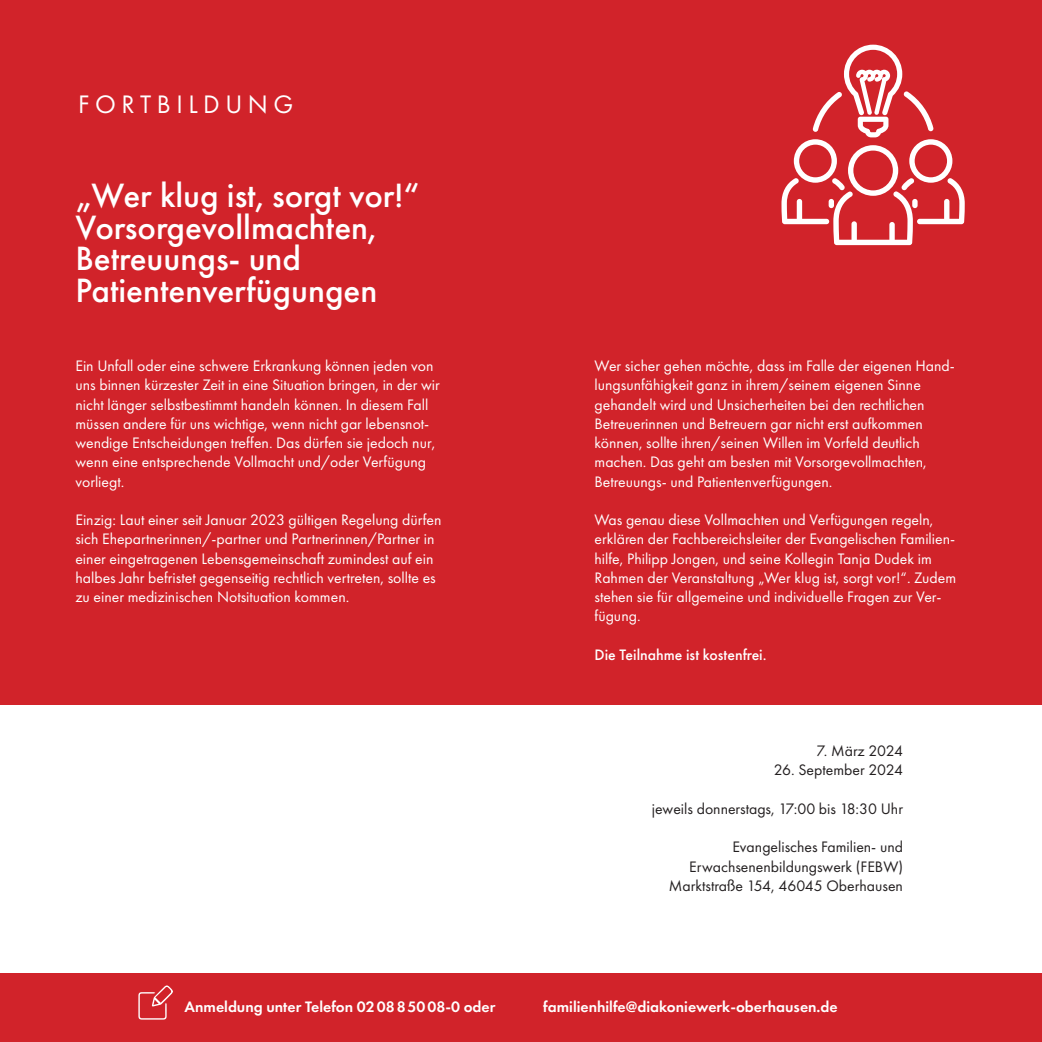
<style>
.page{position:relative;width:1042px;height:1042px;background:#fff}
.page>*{position:absolute;margin:0;border:0;box-sizing:border-box;transform-origin:0 0}
.t1{font:500 35px/31.5px "Futura PT";color:#fff}
.t2{font:26.25px "Futura PT";letter-spacing:.21em;color:#fff}
.t3{font:15.75px/19.2px "Futura PT";color:#fff}
.t4{font:15.75px/19.2px "Futura PT";color:#231f20;text-align:right}
.t5{font:600 15.75px "Futura PT";color:#fff}
.t6{font:500 15.75px "Futura PT";color:#fff}
</style>
<div class="page">
<div style="left:0;top:974px;width:1042px;height:68px;background:#d1232a"></div>
<div style="left:0;top:0;width:1042px;height:704px;background:#d1232a"></div>
<svg style="left:138px;top:985px;width:35px;height:34px"></svg>
<svg style="left:781px;top:45px;width:184px;height:200px"></svg>
<h2 class="t2" style="left:78px;top:88px;width:217px">FORTBILDUNG</h2>
<h1 class="t1" style="left:75px;top:180px;width:346px">„Wer klug ist, sorgt vor!“<br>Vorsorgevollmachten,<br>Betreuungs- und<br>Patientenverfügungen</h1>
<p class="t3" style="left:75px;top:356px;width:366px">Ein Unfall oder eine schwere Erkrankung können jeden von uns binnen kürzester Zeit in eine Situation bringen, in der wir nicht länger selbstbestimmt handeln können. In diesem Fall müssen andere für uns wichtige, wenn nicht gar lebensnot&shy;wendige Entscheidungen treffen. Das dürfen sie jedoch nur, wenn eine entsprechende Vollmacht und/oder Verfügung vorliegt.</p>
<p class="t3" style="left:75px;top:510px;width:368px">Einzig: Laut einer seit Januar 2023 gültigen Regelung dürfen sich Ehepartnerinnen/-partner und Partnerinnen/Partner in einer eingetragenen Lebensgemeinschaft zumindest auf ein halbes Jahr befristet gegenseitig rechtlich vertreten, sollte es zu einer medizinischen Notsituation kommen.</p>
<p class="t3" style="left:594px;top:356px;width:362px">Wer sicher gehen möchte, dass im Falle der eigenen Hand&shy;lungsunfähigkeit ganz in ihrem/seinem eigenen Sinne gehandelt wird und Unsicherheiten bei den rechtlichen Betreuerinnen und Betreuern gar nicht erst aufkommen können, sollte ihren/seinen Willen im Vorfeld deutlich machen. Das geht am besten mit Vorsorgevollmachten, Betreuungs- und Patientenverfügungen.</p>
<p class="t3" style="left:594px;top:510px;width:363px">Was genau diese Vollmachten und Verfügungen regeln, erklären der Fachbereichsleiter der Evangelischen Familien&shy;hilfe, Philipp Jongen, und seine Kollegin Tanja Dudek im Rahmen der Veranstaltung „Wer klug ist, sorgt vor!“. Zudem stehen sie für allgemeine und individuelle Fragen zur Ver&shy;fügung.</p>
<p class="t6" style="left:594px;top:645px;width:173px">Die Teilnahme ist kostenfrei.</p>
<p class="t4" style="left:816px;top:741px;width:88px">7. März 2024</p>
<p class="t4" style="left:774px;top:760px;width:131px">26. September 2024</p>
<p class="t4" style="left:652px;top:799px;width:253px">jeweils donnerstags, 17:00 bis 18:30 Uhr</p>
<p class="t4" style="left:669px;top:837px;width:236px">Evangelisches Familien- und<br>Erwachsenenbildungswerk (FEBW)<br>Marktstraße 154, 46045 Oberhausen</p>
<p class="t5" style="left:185px;top:996px;width:312px">Anmeldung unter Telefon 020885008-0 oder</p>
<p class="t5" style="left:543px;top:996px;width:296px">familienhilfe@diakoniewerk-oberhausen.de</p>
</div>
